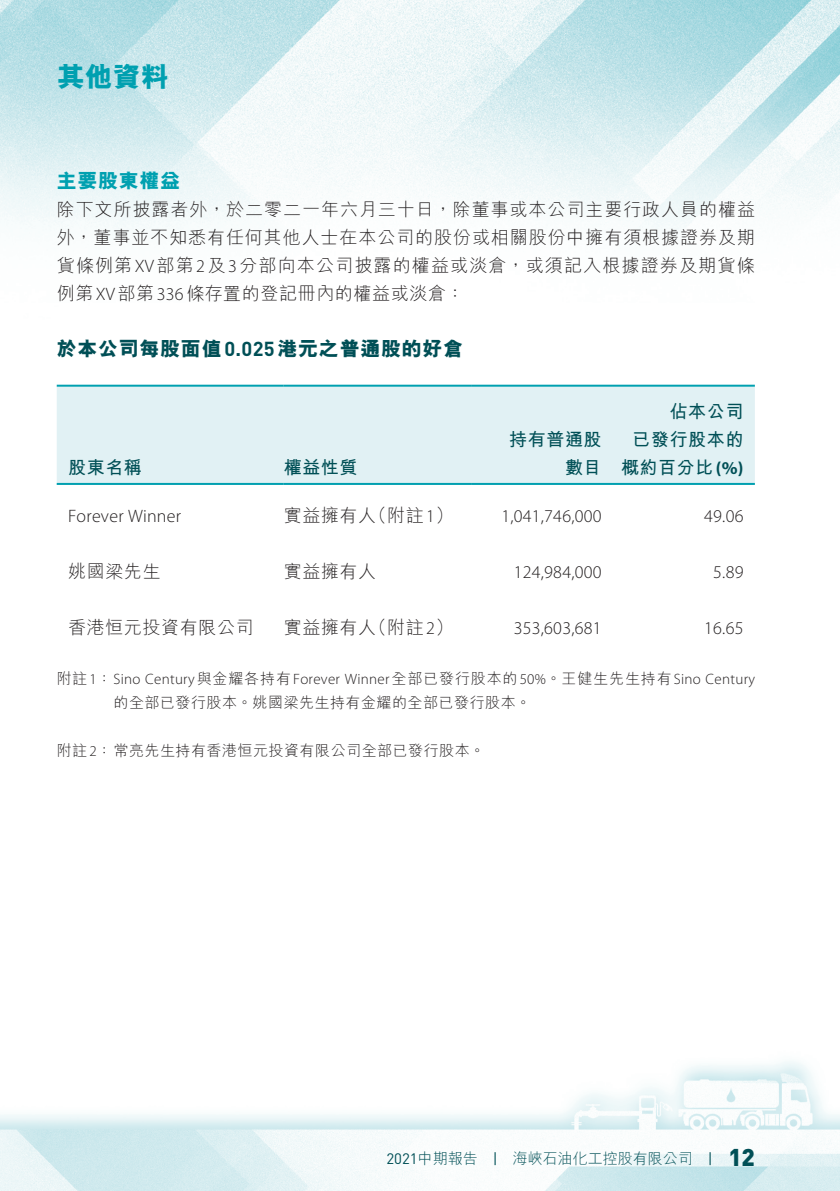
<style>
.page{position:relative;width:840px;height:1191px;background:#fff}
.page>*{position:absolute;margin:0;border:0;box-sizing:border-box;transform-origin:0 0}
.t1{font:800 28px "M Hei HK";color:#00a0b0}
.t2{font:900 24px "DIN";color:#004f56}
._02_H2{font:800 20px "M Hei HK";letter-spacing:.035em;color:#004f56}
._01_H1{font:800 20px "M Hei HK";letter-spacing:.035em;color:#00a0b0}
._00_txt{font:300 18px/28px "M Hei HK";letter-spacing:.065em;color:#231f20;text-align:justify}
._50_Table_txt{font:300 18px "Myriad Pro";letter-spacing:.015em;color:#231f20}
._50_Table_txt-2{font:300 18px "M Hei HK";letter-spacing:.035em;color:#231f20}
._50_Table_txt-3{font:700 18px "M Hei HK";letter-spacing:.03em;color:#004f56}
._06_Notes{font:300 15px/24px "M Hei HK";letter-spacing:.035em;color:#231f20}
.t3{font:300 15px "M Hei HK";color:#004f56}
.t4{font:15px "DIN";color:#004f56}
.s1{font-family:"Myriad Pro"}
.s2{font-family:"DIN";font-weight:700}
.s3{font-family:"M Hei HK";font-weight:300}
</style>
<div class="page">
<img style="left:0;top:0;width:839px;height:1191px">
<div style="left:57px;top:387px;width:697px;height:96px;background:#e1f1f4"></div>
<hr style="left:57px;top:385px;width:226px;height:2px;background:#00a0b0">
<hr style="left:283px;top:385px;width:188px;height:2px;background:#00a0b0">
<hr style="left:471px;top:385px;width:141px;height:2px;background:#00a0b0">
<hr style="left:612px;top:385px;width:142px;height:2px;background:#00a0b0">
<hr style="left:57px;top:483px;width:226px;height:2px;background:#00a0b0">
<hr style="left:283px;top:483px;width:188px;height:2px;background:#00a0b0">
<hr style="left:471px;top:483px;width:141px;height:2px;background:#00a0b0">
<hr style="left:612px;top:483px;width:142px;height:2px;background:#00a0b0">
<p class="t1" style="left:57px;top:63px;width:114px">其他資料</p>
<p class="_01_H1" style="left:57px;top:171px;width:125px">主要股東權益</p>
<p class="_00_txt" style="left:57px;top:195px;width:699px">除下文所披露者外，於二零二一年六月三十日，除董事或本公司主要行政人員的權益外，董事並不知悉有任何其他人士在本公司的股份或相關股份中擁有須根據證券及期貨條例第<span class="s1">XV</span>部第<span class="s1">2</span>及<span class="s1">3</span>分部向本公司披露的權益或淡倉，或須記入根據證券及期貨條例第<span class="s1">XV</span>部第<span class="s1">336</span>條存置的登記冊內的權益或淡倉：</p>
<p class="_02_H2" style="left:57px;top:339px;width:408px">於本公司每股面值<span class="s2">0.025</span>港元之普通股的好倉</p>
<p class="_50_Table_txt-3" style="left:68px;top:454px;width:75px">股東名稱</p>
<p class="_50_Table_txt" style="left:68px;top:505px;width:114px">Forever Winner</p>
<p class="_50_Table_txt-3" style="left:283px;top:454px;width:75px">權益性質</p>
<p class="_50_Table_txt-2" style="left:283px;top:506px;width:94px">實益擁有人</p>
<p class="_50_Table_txt-2" style="left:368px;top:506px;width:86px">（附註 (<span class="s1">1</span></p>
<p class="_50_Table_txt-3" style="left:509px;top:426px;width:94px">持有普通股</p>
<p class="_50_Table_txt-3" style="left:564px;top:454px;width:38px">數目</p>
<p class="_50_Table_txt" style="left:501px;top:505px;width:102px">1,041,746,000</p>
<p class="_50_Table_txt-3" style="left:669px;top:398px;width:75px">佔本公司</p>
<p class="_50_Table_txt-3" style="left:632px;top:426px;width:112px">已發行股本的</p>
<p class="_50_Table_txt-3" style="left:620px;top:454px;width:124px">概約百分比 <span class="s1">%) (</span></p>
<p class="_50_Table_txt" style="left:703px;top:505px;width:41px">49.06</p>
<p class="_50_Table_txt-2" style="left:68px;top:562px;width:94px">姚國梁先生</p>
<p class="_50_Table_txt-2" style="left:283px;top:562px;width:94px">實益擁有人</p>
<p class="_50_Table_txt" style="left:513px;top:561px;width:89px">124,984,000</p>
<p class="_50_Table_txt" style="left:712px;top:561px;width:32px">5.89</p>
<p class="_50_Table_txt-2" style="left:283px;top:618px;width:94px">實益擁有人</p>
<p class="_50_Table_txt-2" style="left:368px;top:618px;width:86px">（附註 (<span class="s1">2</span></p>
<p class="_50_Table_txt-2" style="left:68px;top:618px;width:187px">香港恒元投資有限公司</p>
<p class="_06_Notes" style="left:113px;top:666px;width:642px;text-indent:-57px">附註<span class="s1">1</span>：<span class="s1">Sino Century</span>與金耀各持有<span class="s1">Forever Winner</span>全部已發行股本的 <span class="s1">50%</span>。王健生先生持有<span class="s1">Sino Century</span>的全部已發行股本。姚國梁先生持有金耀的全部已發行股本。</p>
<p class="_06_Notes" style="left:57px;top:738px;width:429px">附註<span class="s1">2</span>：常亮先生持有香港恒元投資有限公司全部已發行股本。</p>
<p class="_50_Table_txt" style="left:513px;top:617px;width:89px">353,603,681</p>
<p class="_50_Table_txt" style="left:703px;top:617px;width:41px">16.65</p>
<p class="t4" style="left:386px;top:1149px;width:93px">2021<span class="s3">中期報告</span></p>
<p class="t4" style="left:492px;top:1149px;width:6px">|</p>
<p class="t3" style="left:512px;top:1151px;width:181px">海峽石油化工控股有限公司</p>
<p class="t4" style="left:707px;top:1149px;width:6px">|</p>
<p class="t2" style="left:728px;top:1141px;width:28px">12</p>
</div>
